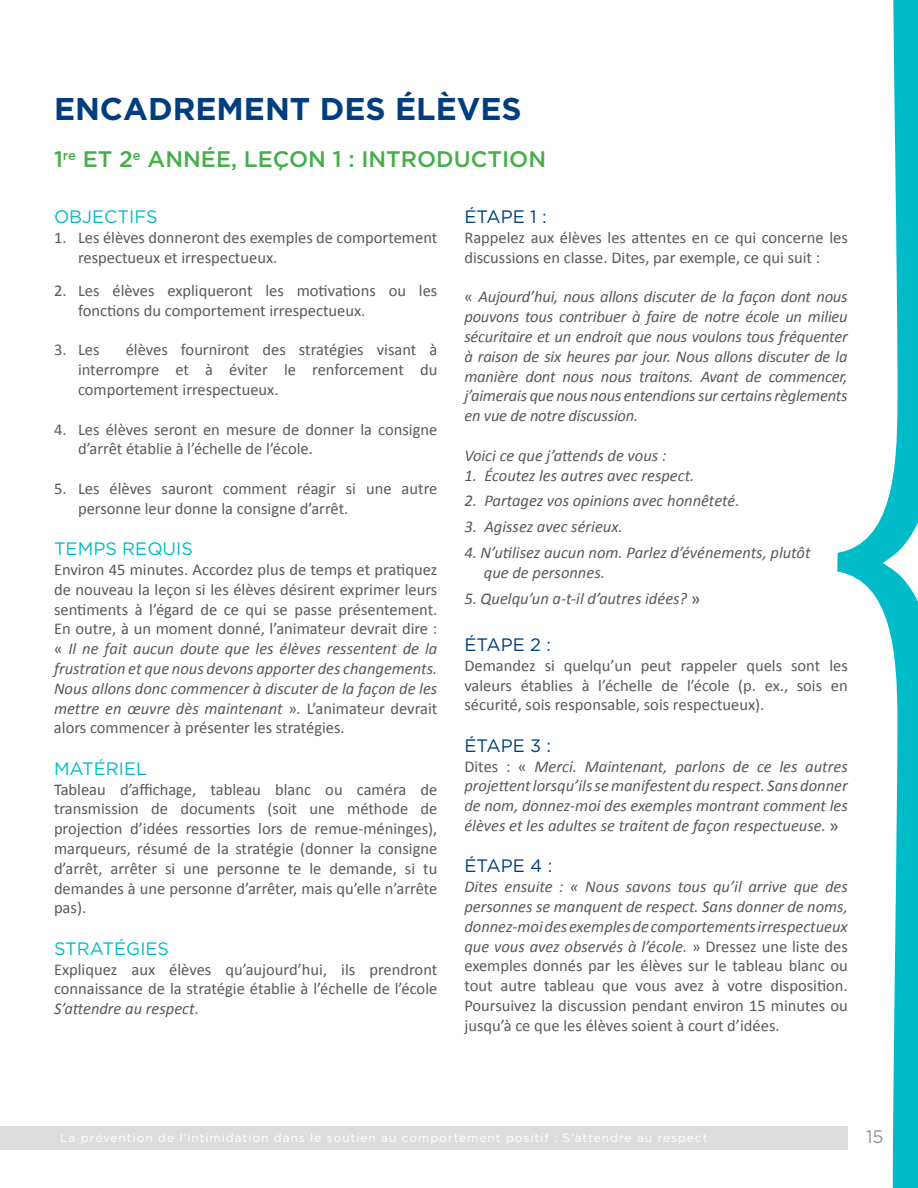
<style>
.page{position:relative;width:918px;height:1188px;background:#fff}
.page>*{position:absolute;margin:0;border:0;box-sizing:border-box;transform-origin:0 0}
.t1{font:700 31.5px "Gotham";color:#003e7e}
.t2{font:500 22.5px "Gotham";color:#45ae49}
.t3{font:18px "Gotham";color:#00bcc9}
.t4{font:18px "Gotham";color:#003e7e}
.t5{font:18px "Gotham";color:#939598}
.t6{font:16.5px/19.8px "Calibri";color:#58595b;text-align:justify}
.t7{font:italic 16.5px/19.8px "Calibri";color:#58595b;text-align:justify}
.t8{font:12px "Gotham";letter-spacing:.075em;color:#fff}
.s1{font-style:italic}
.s2{font-style:normal}
.s3{font-family:"Bliss";font-style:normal}
</style>
<div class="page">
<div style="left:0;top:1127px;width:848px;height:23px;background:#dcddde"></div>
<svg style="left:815px;top:0;width:103px;height:1188px"></svg>
<h1 class="t1" style="left:54px;top:88px;width:469px">ENCADREMENT DES ÉLÈVES</h1>
<h2 class="t2" style="left:54px;top:144px;width:494px">1<sup>RE</sup> ET 2<sup>E</sup> ANNÉE, LEÇON 1 : I NTRODUCTION</h2>
<p class="t3" style="left:54px;top:205px;width:105px">Objectifs</p>
<p class="t6" style="left:78px;top:227px;width:361px;text-indent:-24px">1. Les élèves donneront des exemples de comportement respectueux et irrespectueux.</p>
<p class="t6" style="left:78px;top:280px;width:361px;text-indent:-24px">2. Les élèves expliqueront les motivations ou les fonctions du comportement irrespectueux.</p>
<p class="t6" style="left:54px;top:339px;width:47px">3. Les</p>
<p class="t6" style="left:78px;top:339px;width:361px;text-indent:48px">élèves fourniront des stratégies visant à interrompre et à éviter le renforcement du comportement irrespectueux.</p>
<p class="t6" style="left:78px;top:419px;width:361px;text-indent:-24px">4. Les élèves seront en mesure de donner la consigne d’arrêt établie à l’échelle de l’école.</p>
<p class="t6" style="left:78px;top:478px;width:361px;text-indent:-24px">5. Les élèves sauront comment réagir si une autre personne leur donne la consigne d’arrêt.</p>
<p class="t3" style="left:54px;top:537px;width:141px">Temps requis</p>
<p class="t6" style="left:54px;top:559px;width:385px">Environ 45 minutes. Accordez plus de temps et pratiquez de nouveau la leçon si les élèves désirent exprimer leurs sentiments à l’égard de ce qui se passe présentement.<br>En outre, à un moment donné, l’animateur devrait dire : « <span class="s1">Il ne fait aucun doute que les élèves ressentent de la frustration et que nous devons apporter des changements.<br>Nous allons donc commencer à discuter de la façon de les mettre en œuvre dès maintenant</span> »<span class="s1">.</span> L’animateur devrait alors commencer à présenter les stratégies.</p>
<p class="t3" style="left:54px;top:757px;width:95px">Matériel</p>
<p class="t6" style="left:54px;top:779px;width:385px">Tableau d’affichage, tableau blanc ou caméra de transmission de documents (soit une méthode de projection d’idées ressorties lors de remue-méninges), marqueurs, résumé de la stratégie (donner la consigne d’arrêt, arrêter si une personne te le demande, si tu demandes à une personne d’arrêter, mais qu’elle n’arrête pas).</p>
<p class="t3" style="left:54px;top:937px;width:117px">Stratégies</p>
<p class="t6" style="left:54px;top:959px;width:385px">Expliquez aux élèves qu’aujourd’hui, ils prendront connaissance de la stratégie établie à l’échelle de l’école <span class="s1">S’attendre au respect</span>.</p>
<p class="t4" style="left:464px;top:205px;width:84px">Étape 1 :</p>
<p class="t6" style="left:464px;top:227px;width:385px">Rappelez aux élèves les attentes en ce qui concerne les discussions en classe. Dites, par exemple, ce qui suit :</p>
<p class="t7" style="left:464px;top:286px;width:385px"><span class="s2">«</span> Aujourd’hui, nous allons discuter de la façon dont nous pouvons tous contribuer à faire de notre école un milieu sécuritaire et un endroit que nous voulons tous fréquenter à raison de six heures par jour. Nous allons discuter de la manière dont nous nous traitons. Avant de commencer, j’aimerais que nous nous entendions sur certains règlements en vue de notre discussion.</p>
<p class="t7" style="left:464px;top:445px;width:204px">Voici ce que j’attends de vous :</p>
<p class="t7" style="left:464px;top:464px;width:231px">1. Écoutez les autres avec respect.</p>
<p class="t7" style="left:464px;top:490px;width:277px">2. Partagez vos opinions avec honnêteté.</p>
<p class="t7" style="left:464px;top:516px;width:160px">3. Agissez avec sérieux.</p>
<p class="t7" style="left:484px;top:542px;width:328px;text-indent:-20px">4. N’utilisez aucun nom. Parlez d’événements, plutôt que de personnes.</p>
<p class="t7" style="left:464px;top:587px;width:237px">5. Quelqu’un a-t-il d’autres idées? <span class="s3">»</span></p>
<p class="t4" style="left:464px;top:633px;width:88px">Étape 2 :</p>
<p class="t6" style="left:464px;top:655px;width:385px">Demandez si quelqu’un peut rappeler quels sont les valeurs établies à l’échelle de l’école (p. ex., sois en sécurité, sois responsable, sois respectueux).</p>
<p class="t4" style="left:464px;top:734px;width:88px">Étape 3 :</p>
<p class="t7" style="left:464px;top:755px;width:385px"><span class="s2">Dites : «</span> Merci. Maintenant, parlons de ce les autres projettent lorsqu’ils se manifestent du respect. Sans donner de nom, donnez-moi des exemples montrant comment les élèves et les adultes se traitent de façon respectueuse. <span class="s3">»</span></p>
<p class="t4" style="left:464px;top:855px;width:89px">Étape 4 :</p>
<p class="t6" style="left:464px;top:876px;width:385px"><span class="s1">Dites ensuite : « Nous savons tous qu’il arrive que des personnes se manquent de respect. Sans donner de noms, donnez-moi des exemples de comportements irrespectueux que vous avez observés à l’école.</span> » Dressez une liste des exemples donnés par les élèves sur le tableau blanc ou tout autre tableau que vous avez à votre disposition.<br>Poursuivez la discussion pendant environ 15 minutes ou jusqu’à ce que les élèves soient à court d’idées.</p>
<p class="t8" style="left:60px;top:1130px;width:649px">La prévention de l’intimidation dans le soutien au comportement positif : S’attendre au respect</p>
<p class="t5" style="left:866px;top:1125px;width:19px">15</p>
</div>
